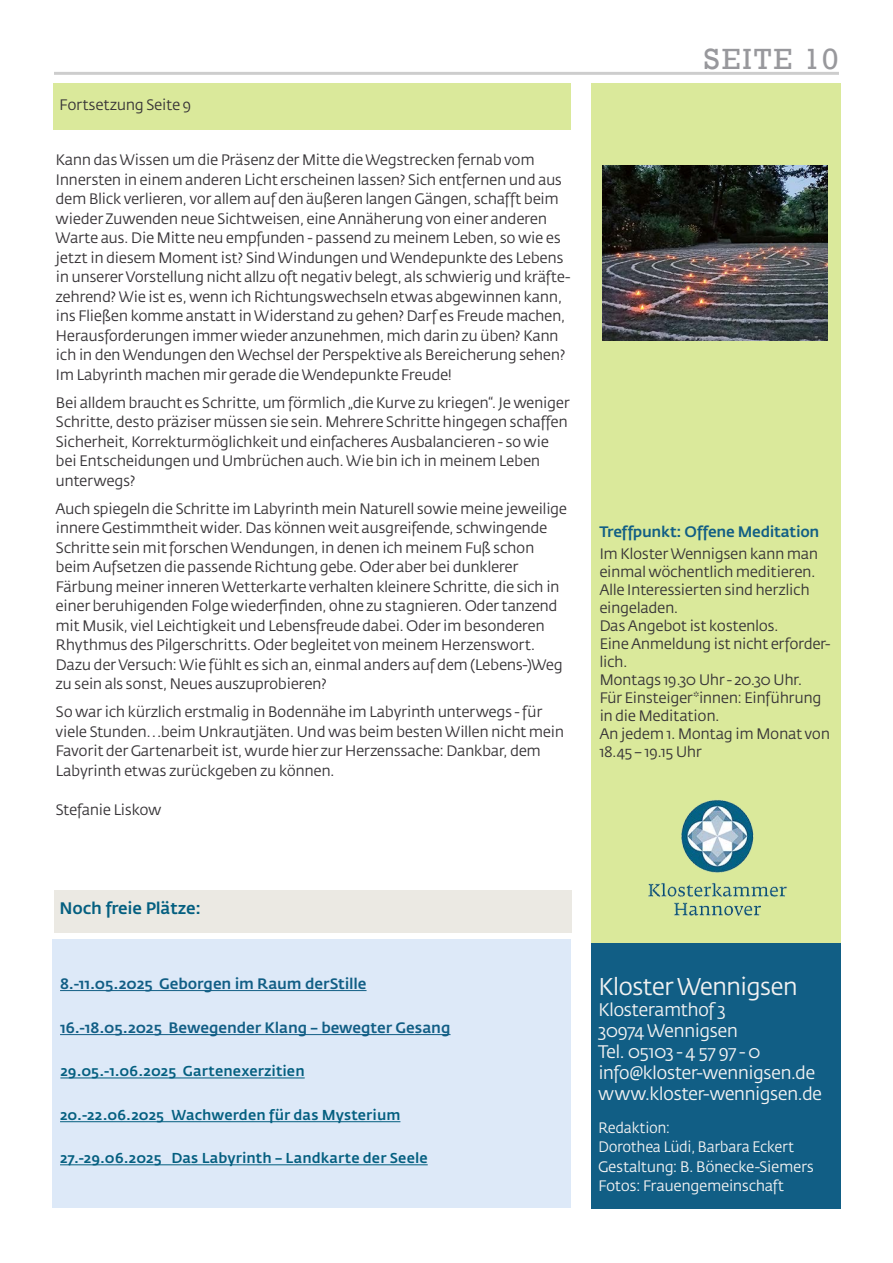
<style>
.page{position:relative;width:893px;height:1263px;background:#fff}
.page>*{position:absolute;margin:0;border:0;box-sizing:border-box;transform-origin:0 0}
.Datum{font:30px "Rockwell";letter-spacing:.07em;color:#98989c}
.Spruch{font:24px "Fedra Sans";letter-spacing:-.04em;color:#f2f2f2}
.Spruch-2{font:18px "Fedra Sans";letter-spacing:-.04em;color:#f2f2f2}
.Ü_Fliess{font:500 16.5px "Fedra Sans";letter-spacing:-.01em;color:#045f80}
.Fliess{font:15px/19.5px "Fedra Sans";letter-spacing:-.03em;color:#373437}
.Fliess-2{font:500 15px "Fedra Sans";letter-spacing:-.01em;color:#115e85}
.Spruch-3{font:15px "Fedra Sans";letter-spacing:-.03em;color:#f2f2f2}
.Spruch-4{font:15px "Fedra Sans";letter-spacing:-.03em;color:#f2f2f2;scale:.96 1}
.Spruch-5{font:500 15px "Fedra Sans";letter-spacing:-.005em;color:#115e85}
.Ü1_Fliess_9_5{font:500 14.25px "Fedra Sans";letter-spacing:.005em;color:#045f80}
</style>
<div class="page">
<hr style="left:54px;top:72px;width:785px;height:3px;background:#000">
<div style="left:591px;top:83px;width:249px;height:1125px;background:#dae99b"></div>
<div style="left:55px;top:890px;width:517px;height:42px;background:#ebe9e3"></div>
<div style="left:591px;top:943px;width:250px;height:265px;background:#115e85"></div>
<img style="left:648px;top:799px;width:139px;height:117px">
<div style="left:53px;top:940px;width:518px;height:268px;background:#dde9f8"></div>
<img style="left:602px;top:166px;width:226px;height:174px">
<hr style="left:60px;top:990px;width:307px;height:1px;background:#115e85">
<hr style="left:60px;top:1034px;width:390px;height:1px;background:#115e85">
<hr style="left:60px;top:1121px;width:340px;height:1px;background:#045f80">
<hr style="left:60px;top:1078px;width:245px;height:1px;background:#045f80">
<hr style="left:60px;top:1164px;width:368px;height:1px;background:#045f80">
<div style="left:53px;top:83px;width:518px;height:47px;background:#dae99b"></div>
<p class="Fliess" style="left:59px;top:96px;width:134px">Fortsetzung Seite 9</p>
<p class="Fliess" style="left:56px;top:150px;width:516px">Kann das Wissen um die Präsenz der Mitte die Wegstrecken fernab vom Innersten in einem anderen Licht erscheinen lassen? Sich entfernen und aus dem Blick verlieren, vor allem auf den äußeren langen Gängen, schafft beim wieder Zuwenden neue Sichtweisen, eine Annäherung von einer anderen Warte aus. Die Mitte neu empfunden - passend zu meinem Leben, so wie es jetzt in diesem Moment ist? Sind Windungen und Wendepunkte des Lebens in unserer Vorstellung nicht allzu oft negativ belegt, als schwierig und kräfte&shy;zehrend? Wie ist es, wenn ich Richtungswechseln etwas abgewinnen kann, ins Fließen komme anstatt in Widerstand zu gehen? Darf es Freude machen, Herausforderungen immer wieder anzunehmen, mich darin zu üben? Kann ich in den Wendungen den Wechsel der Perspektive als Bereicherung sehen?<br>Im Labyrinth machen mir gerade die Wendepunkte Freude!</p>
<p class="Fliess" style="left:56px;top:393px;width:516px">Bei alldem braucht es Schritte, um förmlich „die Kurve zu kriegen“. Je weniger Schritte, desto präziser müssen sie sein. Mehrere Schritte hingegen schaffen Sicherheit, Korrekturmöglichkeit und einfacheres Ausbalancieren - so wie bei Entscheidungen und Umbrüchen auch. Wie bin ich in meinem Leben unterwegs?</p>
<p class="Fliess" style="left:56px;top:499px;width:513px">Auch spiegeln die Schritte im Labyrinth mein Naturell sowie meine jeweilige innere Gestimmtheit wider. Das können weit ausgreifende, schwingende Schritte sein mit forschen Wendungen, in denen ich meinem Fuß schon beim Aufsetzen die passende Richtung gebe. Oder aber bei dunklerer Färbung meiner inneren Wetterkarte verhalten kleinere Schritte, die sich in einer beruhigenden Folge wiederfinden, ohne zu stagnieren. Oder tanzend mit Musik, viel Leichtigkeit und Lebensfreude dabei. Oder im besonderen Rhythmus des Pilgerschritts. Oder begleitet von meinem Herzenswort.<br>Dazu der Versuch: Wie fühlt es sich an, einmal anders auf dem (Lebens-)Weg zu sein als sonst, Neues auszuprobieren?</p>
<p class="Fliess" style="left:56px;top:702px;width:510px">So war ich kürzlich erstmalig in Bodennähe im Labyrinth unterwegs - für viele Stunden…beim Unkrautjäten. Und was beim besten Willen nicht mein Favorit der Gartenarbeit ist, wurde hier zur Herzenssache: Dankbar, dem Labyrinth etwas zurückgeben zu können.</p>
<p class="Fliess" style="left:56px;top:800px;width:107px">Stefanie Liskow</p>
<p class="Datum" style="left:704px;top:42px;width:136px">SEITE 10</p>
<p class="Fliess-2" style="left:599px;top:523px;width:222px">Treffpunkt: Offene Meditation</p>
<p class="Fliess" style="left:599px;top:545px;width:233px;line-height:18px">Im Kloster Wennigsen kann man einmal wöchentlich meditieren.<br>Alle Interessierten sind herzlich eingeladen.<br>Das Angebot ist kostenlos.<br>Eine Anmeldung ist nicht erforder&shy;lich.</p>
<p class="Fliess" style="left:599px;top:670px;width:204px">Montags 19.30 Uhr - 20.30 Uhr.</p>
<p class="Fliess" style="left:599px;top:689px;width:232px;line-height:18px">Für Einsteiger*innen: Einführung in die Meditation.<br>An jedem 1. Montag im Monat von<br>18.45 – 19.15 Uhr</p>
<p class="Ü_Fliess" style="left:60px;top:899px;width:143px">Noch freie Plätze:</p>
<p class="Spruch-5" style="left:60px;top:975px;width:308px">8.-11.05.2025 Geborgen im Raum derStille</p>
<p class="Fliess-2" style="left:60px;top:1019px;width:392px">16.-18.05.2025 Bewegender Klang – bewegter Gesang</p>
<p class="Ü1_Fliess_9_5" style="left:60px;top:1063px;width:246px">29.05.-1.06.2025 Gartenexerzitien</p>
<p class="Ü1_Fliess_9_5" style="left:60px;top:1106px;width:342px">20.-22.06.2025 Wachwerden für das Mysterium</p>
<p class="Ü1_Fliess_9_5" style="left:60px;top:1150px;width:369px">27.-29.06.2025 Das Labyrinth – Landkarte der Seele</p>
<p class="Spruch" style="left:598px;top:974px;width:201px">Kloster Wennigsen</p>
<p class="Spruch-2" style="left:598px;top:1000px;width:129px">Klosteramthof 3</p>
<p class="Spruch-2" style="left:598px;top:1021px;width:141px">30974 Wennigsen</p>
<p class="Spruch-2" style="left:598px;top:1042px;width:164px">Tel. 05103 - 4 57 97 - 0</p>
<p class="Spruch-2" style="left:598px;top:1063px;width:219px">info@kloster-wennigsen.de</p>
<p class="Spruch-2" style="left:598px;top:1084px;width:226px">www.kloster-wennigsen.de</p>
<p class="Spruch-4" style="left:598px;top:1119px;width:77px">Redaktion:</p>
<p class="Spruch-4" style="left:598px;top:1139px;width:206px">Dorothea Lüdi, Barbara Eckert</p>
<p class="Spruch-3" style="left:598px;top:1158px;width:217px">Gestaltung: B. Bönecke-Siemers</p>
<p class="Spruch-3" style="left:598px;top:1178px;width:188px">Fotos: Frauengemeinschaft</p>
</div>
